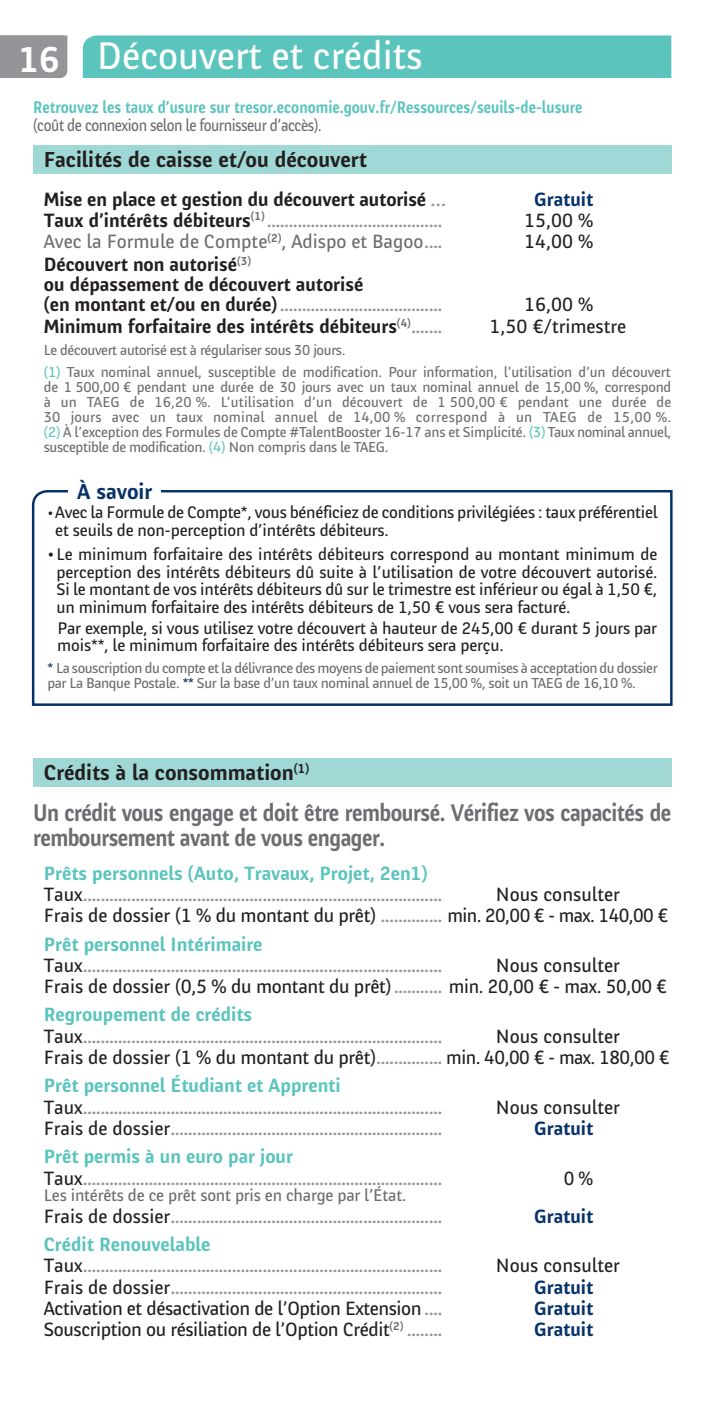
<style>
.page{position:relative;width:702px;height:1404px;background:#fff}
.page>*{position:absolute;margin:0;border:0;box-sizing:border-box;transform-origin:0 0}
.t1{font:40px "LBP";color:#fff}
.t2{font:700 37.5px "LBP";color:#fff}
.t3{font:700 25px/25px "LBP";letter-spacing:-.02em;color:#6c6d70;scale:.9 1}
.t4{font:700 22.5px "LBP";color:#231f20}
.t5{font:700 22.5px "LBP";color:#073268}
.t6{font:20px/21.2px "LBP";letter-spacing:-.015em;color:#231f20}
.t7{font:700 20px "LBP";color:#5ac4bd}
.t8{font:700 20px/20px "LBP";color:#231f20}
.t9{font:700 20px "LBP";color:#073268}
.t10{font:20px "LBP";color:#6c6d70}
.t11{font:700 17.5px/21.2px "LBP";color:#939598}
.t12{font:17.5px/17.5px "LBP";letter-spacing:-.01em;color:#231f20}
.t13{font:700 17.5px "LBP";color:#5ac4bd;scale:.9 1}
.t14{font:17.5px "LBP";letter-spacing:-.03em;color:#6c6d70;scale:.9 1}
.t15{font:15px/15px "LBP";letter-spacing:-.025em;color:#6c6d70}
.s1{font-size:17.5px;color:#939598}
.s2{font-size:20px;color:#231f20}
.s3{font-weight:700;font-size:17.5px;color:#939598}
.s4{color:#5ac4bd}
.s5{font-size:20px}
.s6{color:#073268}
.s7{font-weight:400;font-size:20px;color:#231f20}
.s8{font-weight:400;color:#6c6d70}
</style>
<div class="page">
<div style="left:83px;top:35px;width:588px;height:43px;background:#5ac4bd"></div>
<div style="left:33px;top:145px;width:638px;height:29px;background:#a0d8d6"></div>
<svg style="left:31px;top:490px;width:642px;height:216px"></svg>
<div style="left:69px;top:476px;width:92px;height:28px;background:#fff"></div>
<div style="left:33px;top:758px;width:638px;height:29px;background:#a0d8d6"></div>
<div style="left:0;top:35px;width:67px;height:43px;background:#939598"></div>
<h1 class="t1" style="left:97px;top:35px;width:327px">Découvert et crédits</h1>
<p class="t13" style="left:33px;top:98px;width:611px">Retrouvez les taux d’usure sur tresor.economie.gouv.fr/Ressources/seuils-de-lusure</p>
<p class="t14" style="left:33px;top:116px;width:322px">(coût de connexion selon le fournisseur d’accès).</p>
<p class="t4" style="left:44px;top:147px;width:324px">Facilités de caisse et/ou découvert</p>
<p class="t8" style="left:44px;top:189px;width:388px">Mise en place et gestion du découvert autorisé<span class="s1">...</span></p>
<p class="t9" style="left:534px;top:188px;width:61px">Gratuit</p>
<p class="t11" style="left:44px;top:211px;width:400px"><span class="s2">Taux d’intérêts débiteurs</span><sup>(1)</sup> ........................................</p>
<p class="t6" style="left:524px;top:210px;width:71px">15,00 %</p>
<p class="t10" style="left:44px;top:231px;width:400px">Avec la Formule de Compte<sup>(2)</sup>, Adispo et Bagoo<span class="s3">....</span></p>
<p class="t6" style="left:524px;top:231px;width:71px">14,00 %</p>
<p class="t8" style="left:44px;top:255px;width:321px">Découvert non autorisé<sup>(3)<br></sup>ou dépassement de découvert autorisé</p>
<p class="t11" style="left:44px;top:295px;width:400px"><span class="s2">(en montant et/ou en durée)</span> .....................................</p>
<p class="t6" style="left:524px;top:294px;width:71px">16,00 %</p>
<p class="t8" style="left:44px;top:317px;width:400px">Minimum forfaitaire des intérêts débiteurs<sup>(4)</sup><span class="s1">.......</span></p>
<p class="t6" style="left:489px;top:316px;width:138px">1,50 €/trimestre</p>
<p class="t15" style="left:44px;top:338px;width:628px;line-height:22.8px">Le découvert autorisé est à régulariser sous 30 jours.<br><span class="s4">(1)</span> Taux nominal annuel, susceptible de modification. Pour information, l’utilisation d’un découvert</p>
<p class="t15" style="left:44px;top:380px;width:629px;text-align:justify">de 1 500,00 € pendant une durée de 30 jours avec un taux nominal annuel de 15,00 %, correspond à un TAEG de 16,20 %. L’utilisation d’un découvert de 1 500,00 € pendant une durée de 30 jours avec un taux nominal annuel de 14,00 % correspond à un TAEG de 15,00 %. <span class="s4">(2)</span> À l’exception des Formules de Compte #TalentBooster 16-17 ans et Simplicité. <span class="s4">(3)</span> Taux nominal annuel, susceptible de modification. <span class="s4">(4)</span> Non compris dans le TAEG.</p>
<p class="t5" style="left:77px;top:479px;width:76px">À savoir</p>
<p class="t12" style="left:55px;top:504px;width:603px;text-indent:-8px">• Avec la Formule de Compte*, vous bénéficiez de conditions privilégiées : taux préférentiel et seuils de non-perception d’intérêts débiteurs.</p>
<p class="t12" style="left:56px;top:546px;width:602px;text-align:justify;text-indent:-9px"><span class="s5">•</span> Le minimum forfaitaire des intérêts débiteurs correspond au montant minimum de perception des intérêts débiteurs dû suite à l’utilisation de votre découvert autorisé.<br>Si le montant de vos intérêts débiteurs dû sur le trimestre est inférieur ou égal à 1,50 €, un minimum forfaitaire des intérêts débiteurs de 1,50 € vous sera facturé.</p>
<p class="t12" style="left:57px;top:619px;width:601px">Par exemple, si vous utilisez votre découvert à hauteur de 245,00 € durant 5 jours par mois**, le minimum forfaitaire des intérêts débiteurs sera perçu.</p>
<p class="t15" style="left:47px;top:661px;width:611px"><span class="s6">*</span> La souscription du compte et la délivrance des moyens de paiement sont soumises à acceptation du dossier par La Banque Postale. <span class="s6">**</span> Sur la base d’un taux nominal annuel de 15,00 %, soit un TAEG de 16,10 %.</p>
<h2 class="t2" style="left:18px;top:39px;width:43px">16</h2>
<p class="t4" style="left:44px;top:760px;width:267px">Crédits à la consommation<sup>(1)</sup></p>
<h3 class="t3" style="left:33px;top:800px;width:710px">Un crédit vous engage et doit être remboursé. Vérifiez vos capacités de remboursement avant de vous engager.</h3>
<p class="t7" style="left:44px;top:862px;width:385px">Prêts personnels (Auto, Travaux, Projet, 2en1)</p>
<p class="t11" style="left:44px;top:884px;width:400px"><span class="s7">Taux</span>..................................................................................</p>
<p class="t6" style="left:44px;top:883px;width:626px;text-indent:452px">Nous consulter<br>Frais de dossier (1 % du montant du prêt) <span class="s3">..............</span> min. 20,00 € - max. 140,00 €</p>
<p class="t7" style="left:44px;top:933px;width:220px">Prêt personnel Intérimaire</p>
<p class="t11" style="left:44px;top:955px;width:400px"><span class="s7">Taux</span>..................................................................................</p>
<p class="t6" style="left:44px;top:954px;width:624px;text-indent:452px">Nous consulter<br>Frais de dossier (0,5 % du montant du prêt) <span class="s3">...........</span> min. 20,00 € - max. 50,00 €</p>
<p class="t7" style="left:44px;top:1003px;width:210px">Regroupement de crédits</p>
<p class="t11" style="left:44px;top:1026px;width:400px"><span class="s7">Taux</span>..................................................................................</p>
<p class="t6" style="left:44px;top:1025px;width:627px;text-indent:452px">Nous consulter<br>Frais de dossier (1 % du montant du prêt)<span class="s3">...............</span> min. 40,00 € - max. 180,00 €</p>
<p class="t7" style="left:44px;top:1074px;width:298px">Prêt personnel Étudiant et Apprenti</p>
<p class="t11" style="left:44px;top:1097px;width:400px"><span class="s7">Taux</span>..................................................................................</p>
<p class="t6" style="left:496px;top:1096px;width:125px">Nous consulter</p>
<p class="t11" style="left:44px;top:1118px;width:400px"><span class="s7">Frais de dossier</span>..............................................................</p>
<p class="t9" style="left:534px;top:1117px;width:61px">Gratuit</p>
<p class="t7" style="left:44px;top:1145px;width:251px">Prêt permis à un euro par jour</p>
<p class="t11" style="left:44px;top:1168px;width:400px"><span class="s7">Taux</span>..................................................................................</p>
<p class="t6" style="left:563px;top:1167px;width:31px">0 %</p>
<p class="t11" style="left:44px;top:1185px;width:400px"><span class="s8">Les intérêts de ce prêt sont pris en charge par l’État.<br></span><span class="s7">Frais de dossier</span>..............................................................</p>
<p class="t9" style="left:534px;top:1205px;width:61px">Gratuit</p>
<p class="t7" style="left:44px;top:1233px;width:168px">Crédit Renouvelable</p>
<p class="t11" style="left:44px;top:1255px;width:400px"><span class="s7">Taux</span>..................................................................................</p>
<p class="t6" style="left:496px;top:1255px;width:125px">Nous consulter</p>
<p class="t11" style="left:44px;top:1277px;width:400px"><span class="s7">Frais de dossier</span>..............................................................</p>
<p class="t9" style="left:534px;top:1275px;width:61px">Gratuit</p>
<p class="t6" style="left:44px;top:1297px;width:400px">Activation et désactivation de l’Option Extension <span class="s3">....</span></p>
<p class="t9" style="left:534px;top:1297px;width:61px">Gratuit</p>
<p class="t6" style="left:44px;top:1318px;width:400px">Souscription ou résiliation de l’Option Crédit<sup>(2)</sup> <span class="s3">........</span></p>
<p class="t9" style="left:534px;top:1318px;width:61px">Gratuit</p>
</div>
